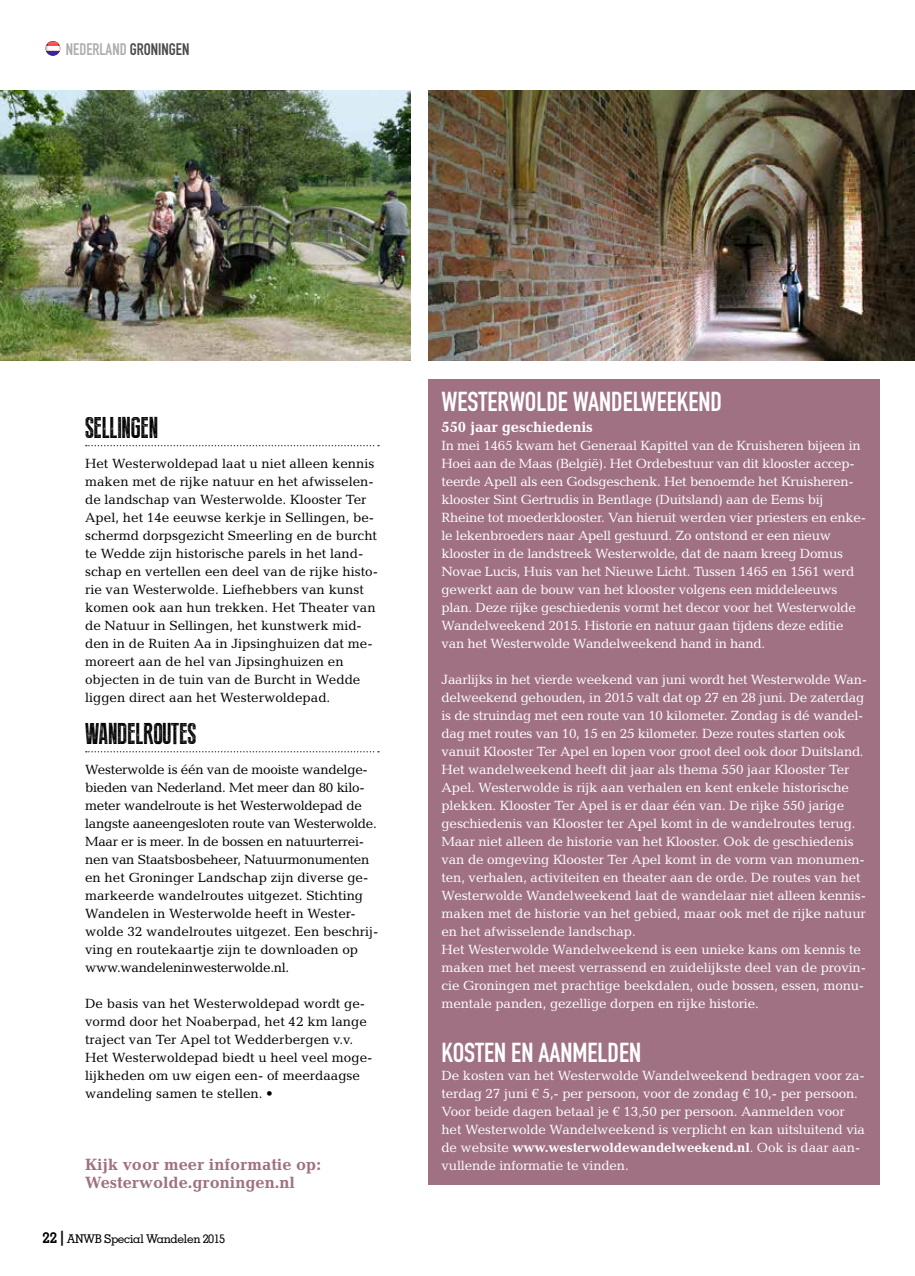
<style>
.page{position:relative;width:915px;height:1276px;background:#fff}
.page>*{position:absolute;margin:0;border:0;box-sizing:border-box;transform-origin:0 0}
.t1{font:30px "Press Style";color:#000}
.t2{font:27px "DIN Engschrift Std";color:#fff}
.t3{font:700 16.5px/18px "Candida Std";color:#9f7182}
.t4{font:16.5px "DIN Engschrift Std";color:#adadad}
.t5{font:700 15px "Candida Std";letter-spacing:-.01em;color:#fff}
.t6{font:13.5px/18px "Candida Std";letter-spacing:-.01em;color:#fff}
.t7{font:13.5px/18px "Candida Std";color:#000}
.t8{font:13.5px/18px "Candida Std";letter-spacing:-.02em;color:#000}
.t9{font:500 12px "Memphis LT Std";letter-spacing:-.04em;color:#000}
.s1{color:#4a4a49}
.s2{font-weight:700;font-size:15px}
.s3{font-weight:700}
</style>
<div class="page">
<img style="left:428px;top:90px;width:486px;height:270px">
<img style="left:0;top:90px;width:410px;height:270px">
<svg style="left:45px;top:41px;width:15px;height:15px"></svg>
<svg style="left:86px;top:445px;width:293px;height:1px"></svg>
<svg style="left:86px;top:751px;width:293px;height:1px"></svg>
<div style="left:428px;top:379px;width:451px;height:805px;background:#9f7182"></div>
<p class="t4" style="left:66px;top:40px;width:125px">NEDERLAND <span class="s1">GRONINGEN</span></p>
<h1 class="t1" style="left:85px;top:412px;width:74px">SELLINGEN</h1>
<p class="t7" style="left:85px;top:454px;width:294px">Het Westerwoldepad laat u niet alleen kennis maken met de rijke natuur en het afwisselen&shy;de landschap van Westerwolde. Klooster Ter Apel, het 14e eeuwse kerkje in Sellingen, be&shy;schermd dorpsgezicht Smeerling en de burcht te Wedde zijn historische parels in het land&shy;schap en vertellen een deel van de rijke histo&shy;rie van Westerwolde. Liefhebbers van kunst komen ook aan hun trekken. Het Theater van de Natuur in Sellingen, het kunstwerk mid&shy;den in de Ruiten Aa in Jipsinghuizen dat me&shy;moreert aan de hel van Jipsinghuizen en objecten in de tuin van de Burcht in Wedde liggen direct aan het Westerwoldepad.</p>
<h1 class="t1" style="left:85px;top:718px;width:113px">WANDELROUTES</h1>
<p class="t8" style="left:85px;top:760px;width:295px">Westerwolde is één van de mooiste wandelge&shy;bieden van Nederland. Met meer dan 80 kilo&shy;meter wandelroute is het Westerwoldepad de langste aaneengesloten route van Westerwolde.<br>Maar er is meer. In de bossen en natuurterrei&shy;nen van Staatsbosbeheer, Natuurmonumenten en het Groninger Landschap zijn diverse ge&shy;markeerde wandelroutes uitgezet. Stichting Wandelen in Westerwolde heeft in Wester&shy;wolde 32 wandelroutes uitgezet. Een beschrij&shy;ving en routekaartje zijn te downloaden op www.wandeleninwesterwolde.nl.</p>
<p class="t7" style="left:85px;top:994px;width:289px">De basis van het Westerwoldepad wordt ge&shy;vormd door het Noaberpad, het 42 km lange traject van Ter Apel tot Wedderbergen v.v.<br>Het Westerwoldepad biedt u heel veel moge&shy;lijkheden om uw eigen een- of meerdaagse wandeling samen te stellen. •</p>
<p class="t3" style="left:85px;top:1155px;width:237px">Kijk voor meer informatie op:<br>Westerwolde.groningen.nl</p>
<p class="t9" style="left:43px;top:1231px;width:184px"><span class="s2">22 |</span> ANWB Special Wandelen 2015</p>
<h2 class="t2" style="left:441px;top:386px;width:282px">WESTERWOLDE WANDELWEEKEND</h2>
<p class="t5" style="left:441px;top:418px;width:153px">550 jaar geschiedenis</p>
<p class="t6" style="left:441px;top:436px;width:426px">In mei 1465 kwam het Generaal Kapittel van de Kruisheren bijeen in Hoei aan de Maas (België). Het Ordebestuur van dit klooster accep&shy;teerde Apell als een Godsgeschenk. Het benoemde het Kruisheren&shy;klooster Sint Gertrudis in Bentlage (Duitsland) aan de Eems bij Rheine tot moederklooster. Van hieruit werden vier priesters en enke&shy;le lekenbroeders naar Apell gestuurd. Zo ontstond er een nieuw klooster in de landstreek Westerwolde, dat de naam kreeg Domus Novae Lucis, Huis van het Nieuwe Licht. Tussen 1465 en 1561 werd gewerkt aan de bouw van het klooster volgens een middeleeuws plan. Deze rijke geschiedenis vormt het decor voor het Westerwolde Wandelweekend 2015. Historie en natuur gaan tijdens deze editie van het Westerwolde Wandelweekend hand in hand.</p>
<p class="t6" style="left:441px;top:670px;width:427px">Jaarlijks in het vierde weekend van juni wordt het Westerwolde Wan&shy;delweekend gehouden, in 2015 valt dat op 27 en 28 juni. De zaterdag is de struindag met een route van 10 kilometer. Zondag is dé wandel&shy;dag met routes van 10, 15 en 25 kilometer. Deze routes starten ook vanuit Klooster Ter Apel en lopen voor groot deel ook door Duitsland.<br>Het wandelweekend heeft dit jaar als thema 550 jaar Klooster Ter Apel. Westerwolde is rijk aan verhalen en kent enkele historische plekken. Klooster Ter Apel is er daar één van. De rijke 550 jarige geschiedenis van Klooster ter Apel komt in de wandelroutes terug.<br>Maar niet alleen de historie van het Klooster. Ook de geschiedenis van de omgeving Klooster Ter Apel komt in de vorm van monumen&shy;ten, verhalen, activiteiten en theater aan de orde. De routes van het Westerwolde Wandelweekend laat de wandelaar niet alleen kennis&shy;maken met de historie van het gebied, maar ook met de rijke natuur en het afwisselende landschap.<br>Het Westerwolde Wandelweekend is een unieke kans om kennis te maken met het meest verrassend en zuidelijkste deel van de provin&shy;cie Groningen met prachtige beekdalen, oude bossen, essen, monu&shy;mentale panden, gezellige dorpen en rijke historie.</p>
<h2 class="t2" style="left:441px;top:1037px;width:201px">KOSTEN EN AANMELDEN</h2>
<p class="t6" style="left:441px;top:1066px;width:425px">De kosten van het Westerwolde Wandelweekend bedragen voor za&shy;terdag 27 juni € 5,- per persoon, voor de zondag € 10,- per persoon.<br>Voor beide dagen betaal je € 13,50 per persoon. Aanmelden voor het Westerwolde Wandelweekend is verplicht en kan uitsluitend via de website <span class="s3">www.westerwoldewandelweekend.nl</span>. Ook is daar aan&shy;vullende informatie te vinden.</p>
</div>
